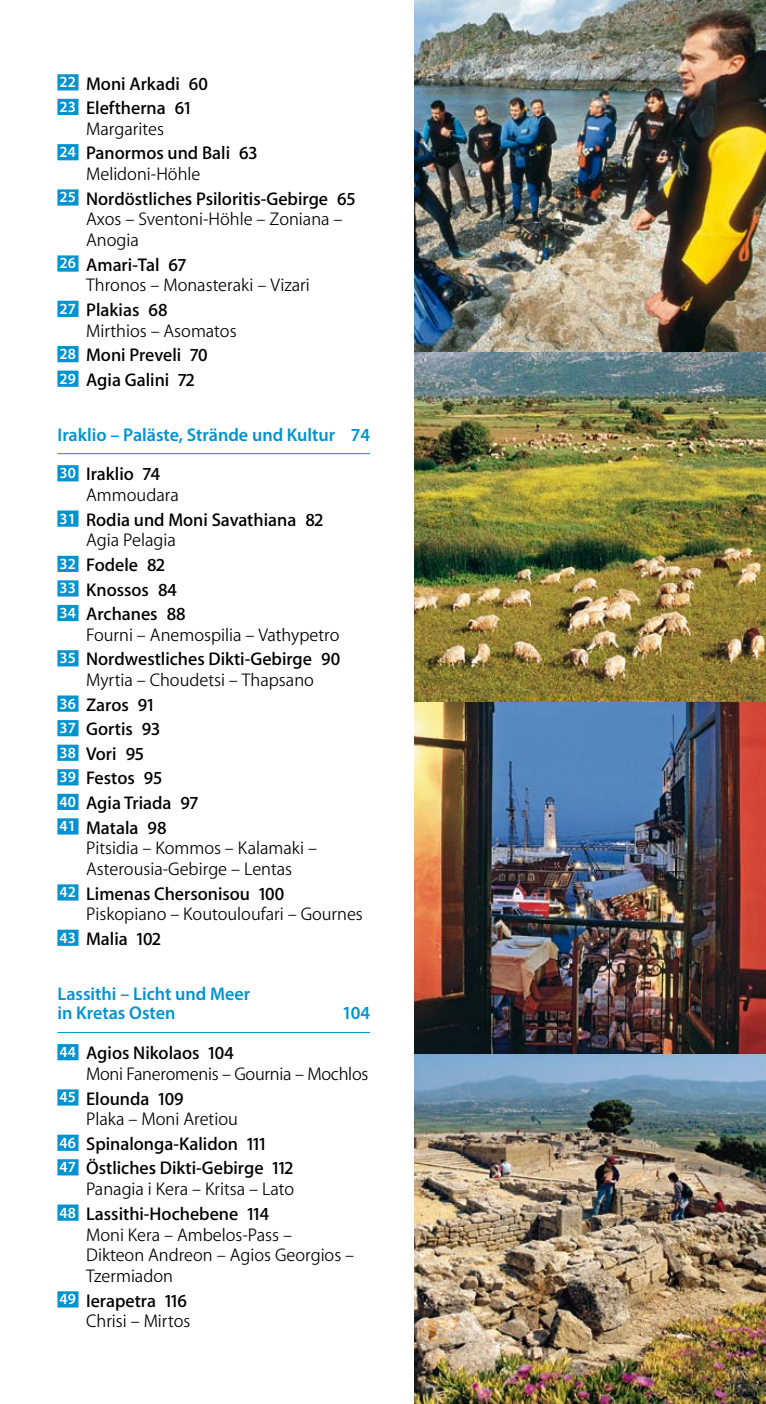
<style>
.page{position:relative;width:766px;height:1404px;background:#fff}
.page>*{position:absolute;margin:0;border:0;box-sizing:border-box;transform-origin:0 0}
.t1{font:300 18.45px/20.7px "ADAC Myriad OT";color:#000}
.t2{font:700 18.45px/24.5px "ADAC Myriad OT";color:#000}
.t3{font:600 18.45px/39.8px "Myriad Pro";color:#0093d1}
.s1{font-family:"Myriad Pro";font-weight:600;font-size:15.53px;color:#fff}
.s2{font-weight:300}
.s3{font-weight:700}
.s4{font-size:15.53px;color:#fff}
.s5{font-family:"ADAC Myriad OT";font-weight:700;color:#000}
</style>
<div class="page">
<img style="left:415px;top:0;width:350px;height:1403px">
<div style="left:57px;top:74px;width:21px;height:16px;background:#0093d1"></div>
<div style="left:57px;top:99px;width:21px;height:16px;background:#0093d1"></div>
<div style="left:57px;top:144px;width:21px;height:16px;background:#0093d1"></div>
<div style="left:57px;top:189px;width:21px;height:16px;background:#0093d1"></div>
<div style="left:57px;top:255px;width:21px;height:16px;background:#0093d1"></div>
<div style="left:57px;top:301px;width:21px;height:16px;background:#0093d1"></div>
<div style="left:57px;top:346px;width:21px;height:16px;background:#0093d1"></div>
<div style="left:57px;top:370px;width:21px;height:17px;background:#0093d1"></div>
<hr style="left:57px;top:453px;width:313px;height:1px;background:#0093d1">
<div style="left:57px;top:465px;width:21px;height:16px;background:#0093d1"></div>
<div style="left:57px;top:510px;width:21px;height:16px;background:#0093d1"></div>
<div style="left:57px;top:555px;width:21px;height:17px;background:#0093d1"></div>
<div style="left:57px;top:580px;width:21px;height:16px;background:#0093d1"></div>
<div style="left:57px;top:605px;width:21px;height:16px;background:#0093d1"></div>
<div style="left:57px;top:650px;width:21px;height:16px;background:#0093d1"></div>
<div style="left:57px;top:695px;width:21px;height:16px;background:#0093d1"></div>
<div style="left:57px;top:720px;width:21px;height:16px;background:#0093d1"></div>
<div style="left:57px;top:744px;width:21px;height:16px;background:#0093d1"></div>
<div style="left:57px;top:769px;width:21px;height:16px;background:#0093d1"></div>
<div style="left:57px;top:793px;width:21px;height:17px;background:#0093d1"></div>
<div style="left:57px;top:818px;width:21px;height:16px;background:#0093d1"></div>
<div style="left:57px;top:884px;width:21px;height:16px;background:#0093d1"></div>
<div style="left:57px;top:929px;width:21px;height:16px;background:#0093d1"></div>
<hr style="left:57px;top:1032px;width:313px;height:1px;background:#0093d1">
<div style="left:57px;top:1043px;width:21px;height:17px;background:#0093d1"></div>
<div style="left:57px;top:1089px;width:21px;height:16px;background:#0093d1"></div>
<div style="left:57px;top:1134px;width:21px;height:16px;background:#0093d1"></div>
<div style="left:57px;top:1159px;width:21px;height:16px;background:#0093d1"></div>
<div style="left:57px;top:1204px;width:21px;height:16px;background:#0093d1"></div>
<div style="left:57px;top:1291px;width:21px;height:16px;background:#0093d1"></div>
<p class="t2" style="left:59px;top:71px;width:150px"><span class="s1">22</span> Moni Arkadi 60<br><span class="s1">23</span> Eleftherna 61</p>
<p class="t2" style="left:59px;top:116px;width:199px;text-indent:27px"><span class="s2">Margarites<br></span><span class="s1">24</span> Panormos und Bali 63</p>
<p class="t2" style="left:59px;top:162px;width:297px;text-indent:27px"><span class="s2">Melidoni-Höhle<br></span><span class="s1">25</span> Nordöstliches Psiloritis-Gebirge 65</p>
<p class="t1" style="left:86px;top:209px;width:258px">Axos – Sventoni-Höhle – Zoniana –<br>Anogia</p>
<p class="t1" style="left:86px;top:254px;width:225px;text-indent:-27px"><span class="s1">26</span> <span class="s3">Amari-Tal 67<br></span>Thronos – Monasteraki – Vizari</p>
<p class="t1" style="left:86px;top:300px;width:152px;text-indent:-27px"><span class="s1">27</span> <span class="s3">Plakias 68<br></span>Mirthios – Asomatos</p>
<p class="t2" style="left:59px;top:343px;width:149px"><span class="s1">28</span> Moni Preveli 70<br><span class="s1">29</span> Agia Galini 72</p>
<p class="t3" style="left:57px;top:414px;width:314px">Iraklio – Paläste, Strände und Kultur 74<br><span class="s4">30</span> <span class="s5">Iraklio 74</span></p>
<p class="t2" style="left:59px;top:483px;width:265px;text-indent:27px"><span class="s2">Ammoudara<br></span><span class="s1">31</span> Rodia und Moni Savathiana 82</p>
<p class="t2" style="left:59px;top:528px;width:128px;text-indent:27px"><span class="s2">Agia Pelagia<br></span><span class="s1">32</span> Fodele 82<br><span class="s1">33</span> Knossos 84<br><span class="s1">34</span> Archanes 88</p>
<p class="t1" style="left:59px;top:622px;width:282px;line-height:24.5px;text-align:right">Fourni – Anemospilia – Vathypetro<br><span class="s1">35</span> <span class="s3">Nordwestliches Dikti-Gebirge 90</span></p>
<p class="t2" style="left:59px;top:668px;width:256px;text-indent:27px"><span class="s2">Myrtia – Choudetsi – Thapsano<br></span><span class="s1">36</span> Zaros 91<br><span class="s1">37</span> Gortis 93<br><span class="s1">38</span> Vori 95<br><span class="s1">39</span> Festos 95<br><span class="s1">40</span> Agia Triada 97<br><span class="s1">41</span> Matala 98</p>
<p class="t1" style="left:86px;top:838px;width:232px">Pitsidia – Kommos – Kalamaki –<br>Asterousia-Gebirge – Lentas</p>
<p class="t1" style="left:86px;top:883px;width:278px;text-indent:-27px"><span class="s1">42</span> <span class="s3">Limenas Chersonisou 100<br></span>Piskopiano – Koutouloufari – Gournes</p>
<p class="t2" style="left:59px;top:926px;width:103px"><span class="s1">43</span> Malia 102</p>
<p class="t3" style="left:57px;top:982px;width:194px;line-height:19.8px">Lassithi – Licht und Meer in Kretas Osten</p>
<p class="t3" style="left:342px;top:992px;width:29px">104</p>
<p class="t1" style="left:86px;top:1042px;width:284px;text-indent:-27px"><span class="s1">44</span> <span class="s3">Agios Nikolaos 104<br></span>Moni Faneromenis – Gournia – Mochlos</p>
<p class="t1" style="left:86px;top:1088px;width:153px;text-indent:-27px"><span class="s1">45</span> <span class="s3">Elounda 109<br></span>Plaka – Moni Aretiou</p>
<p class="t2" style="left:59px;top:1131px;width:235px"><span class="s1">46</span> Spinalonga-Kalidon 111<br><span class="s1">47</span> Östliches Dikti-Gebirge 112</p>
<p class="t1" style="left:59px;top:1176px;width:236px;line-height:24.5px;text-indent:27px">Panagia i Kera – Kritsa – Lato<br><span class="s1">48</span> <span class="s3">Lassithi-Hochebene 114</span></p>
<p class="t1" style="left:86px;top:1224px;width:269px">Moni Kera – Ambelos-Pass –<br>Dikteon Andreon – Agios Georgios –<br>Tzermiadon</p>
<p class="t1" style="left:59px;top:1290px;width:132px;text-align:right"><span class="s1">49</span> <span class="s3">Ierapetra 116<br></span>Chrisi – Mirtos</p>
</div>
